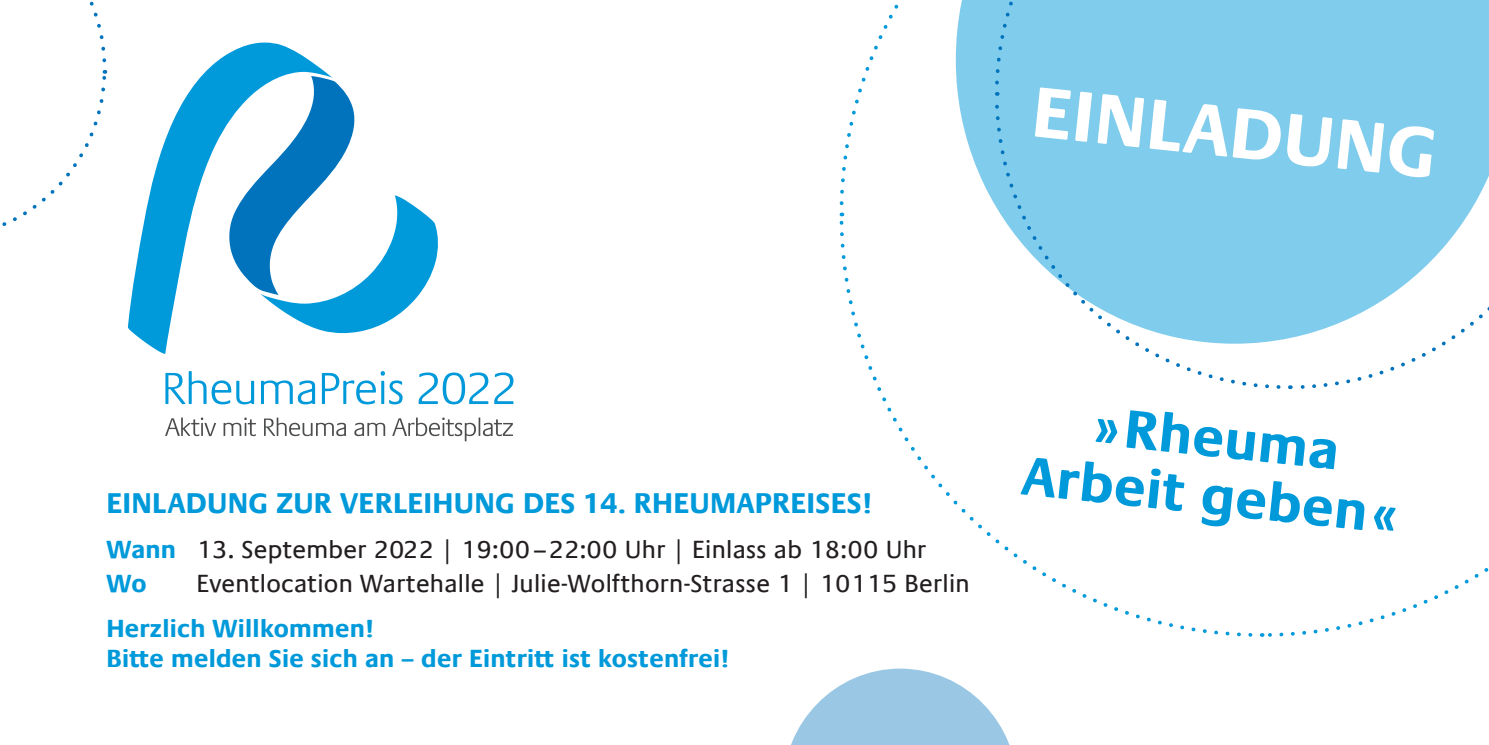
<style>
.page{position:relative;width:1489px;height:745px;background:#fff}
.page>*{position:absolute;margin:0;border:0;box-sizing:border-box;transform-origin:0 0}
.t1{font:700 72.5px "Praxis Com";color:#fff}
.t2{font:700 55px/57.5px "Praxis Com";color:#0099da;text-align:center}
.t3{font:700 28.75px "Praxis Com";letter-spacing:.01em;color:#0099da}
.t4{font:25px/33.2px "Praxis Com";letter-spacing:.01em;color:#231f20}
.t5{font:700 25px/30px "Praxis Com";letter-spacing:.01em;color:#0099da}
.s1{font-weight:700;color:#0099da}
</style>
<div class="page">
<svg style="left:839px;top:216px;width:414px;height:421px"></svg>
<svg style="left:839px;top:0;width:420px;height:206px"></svg>
<div style="left:1268px;top:0;width:220px;height:212px;background:#80ccec"></div>
<svg style="left:1263px;top:222px;width:225px;height:415px"></svg>
<svg style="left:791px;top:668px;width:218px;height:76px"></svg>
<svg style="left:992px;top:96px;width:290px;height:294px"></svg>
<svg style="left:1291px;top:101px;width:197px;height:289px"></svg>
<div style="left:993px;top:0;width:297px;height:86px;background:#80ccec"></div>
<div style="left:1296px;top:0;width:193px;height:96px;background:#80ccec"></div>
<svg style="left:2px;top:1px;width:106px;height:225px"></svg>
<svg style="left:128px;top:43px;width:202px;height:310px"></svg>
<svg style="left:228px;top:76px;width:210px;height:257px"></svg>
<svg style="left:165px;top:417px;width:348px;height:24px"></svg>
<svg style="left:165px;top:371px;width:348px;height:33px"></svg>
<h1 class="t1" style="left:1036px;top:68px;width:407px;rotate:6deg">EINLADUNG</h1>
<p class="t3" style="left:106px;top:486px;width:767px">EINLADUNG ZUR VERLEIHUNG DES 14. RHEUMAPREISES!</p>
<p class="t4" style="left:106px;top:533px;width:821px"><span class="s1">Wann</span> 13. September 2022 | 19:00–22:00 Uhr | Einlass ab 18:00 Uhr<br><span class="s1">Wo</span></p>
<p class="t4" style="left:196px;top:566px;width:774px">Eventlocation Wartehalle | Julie-Wolfthorn-Strasse 1 | 10115 Berlin</p>
<p class="t5" style="left:106px;top:613px;width:624px">Herzlich Willkommen!<br>Bitte melden Sie sich an – der Eintritt ist kostenfrei!</p>
<h2 class="t2" style="left:1031px;top:389px;width:379px;rotate:6deg">»Rheuma<br>Arbeit geben«</h2>
</div>
